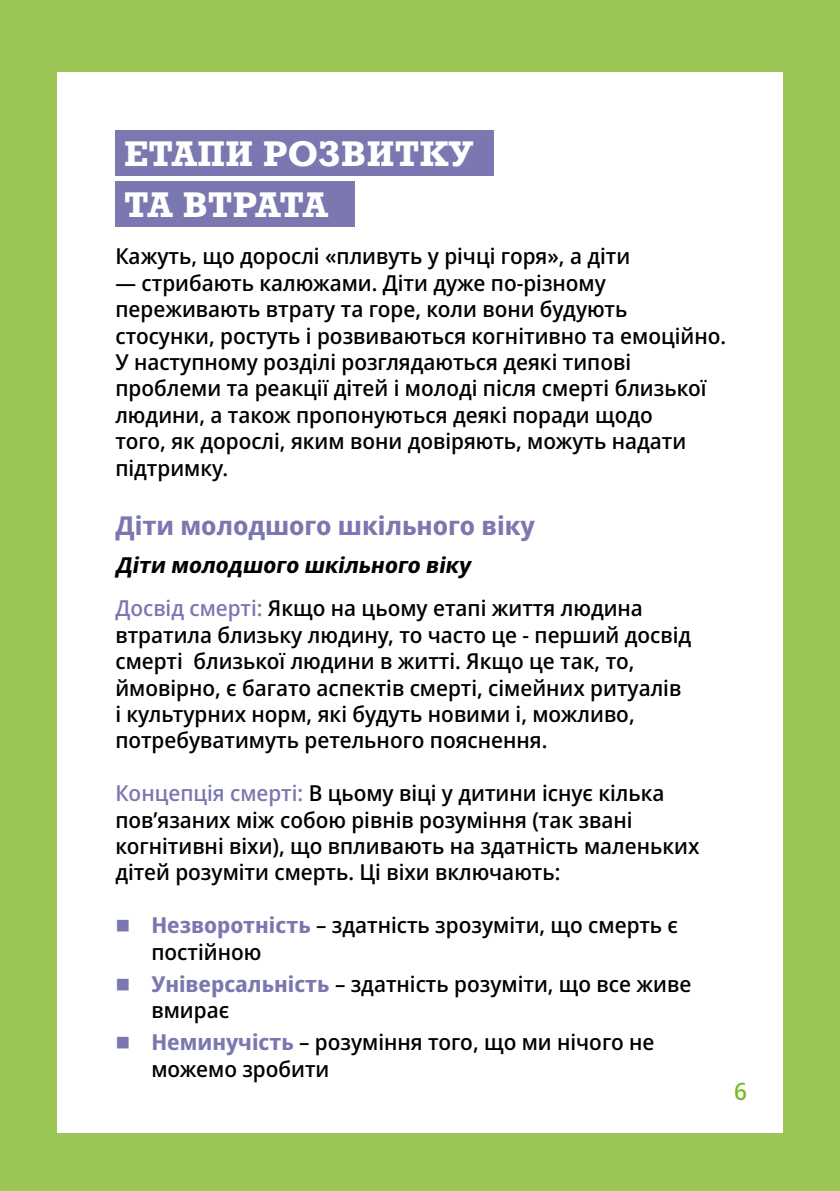
<style>
.page{position:relative;width:840px;height:1191px;background:#fff}
.page>*{position:absolute;margin:0;border:0;box-sizing:border-box;transform-origin:0 0}
.t1{font:700 33.6px/50.2px "Rockwell Nova";letter-spacing:.01em;color:#fff}
.t2{font:700 26px "Noto Sans Display";color:#7b78b1}
.t3{font:500 24px "Noto Sans Display";color:#7ab929}
.t4{font:500 22px/26.4px "Noto Sans Display";color:#000}
.s1{font-weight:700;font-style:italic}
.s2{color:#7b78b1}
.s3{font-weight:700;color:#7b78b1}
</style>
<div class="page">
<div style="left:0;top:0;width:839px;height:1191px;background:#9bc655"></div>
<div style="left:57px;top:72px;width:725px;height:1060px;background:#fff"></div>
<hr style="left:0;top:0;width:1px;height:1191px;background:#f9af42">
<div style="left:115px;top:130px;width:378px;height:46px;background:#7b78b1"></div>
<div style="left:115px;top:181px;width:240px;height:46px;background:#7b78b1"></div>
<h1 class="t1" style="left:124px;top:128px;width:350px">ЕТАПИ РОЗВИТКУ<br>ТА ВТРАТА</h1>
<p class="t4" style="left:115px;top:244px;width:516px">Кажуть, що дорослі «пливуть у річці горя», а діти</p>
<p class="t4" style="left:115px;top:270px;width:612px">— стрибають калюжами. Діти дуже по-різному переживають втрату та горе, коли вони будують стосунки, ростуть і розвиваються когнітивно та емоційно.<br>У наступному розділі розглядаються деякі типові проблеми та реакції дітей і молоді після смерті близької людини, а також пропонуються деякі поради щодо<br>того, як дорослі, яким вони довіряють, можуть надати підтримку.</p>
<p class="t2" style="left:115px;top:507px;width:421px">Діти молодшого шкільного віку</p>
<p class="t4" style="left:115px;top:544px;width:528px;line-height:43.4px"><span class="s1">Діти молодшого шкільного віку<br></span><span class="s2">Досвід смерті:</span> Якщо на цьому етапі життя людина</p>
<p class="t4" style="left:115px;top:622px;width:577px">втратила близьку людину, то часто це - перший досвід смерті близької людини в житті. Якщо це так, то, ймовірно, є багато аспектів смерті, сімейних ритуалів і культурних норм, які будуть новими і, можливо, потребуватимуть ретельного пояснення.</p>
<p class="t4" style="left:115px;top:780px;width:585px"><span class="s2">Концепція смерті:</span> В цьому віці у дитини існує кілька пов’язаних між собою рівнів розуміння (так звані когнітивні віхи), що впливають на здатність маленьких дітей розуміти смерть. Ці віхи включають:</p>
<p class="t4" style="left:151px;top:912px;width:528px;text-indent:-36px"><span class="s2">■</span> <span class="s3">Незворотність</span> – здатність зрозуміти, що смерть є постійною</p>
<p class="t4" style="left:151px;top:971px;width:541px;text-indent:-36px"><span class="s2">■</span> <span class="s3">Універсальність</span> – здатність розуміти, що все живе вмирає</p>
<p class="t4" style="left:151px;top:1029px;width:504px;text-indent:-36px"><span class="s2">■</span> <span class="s3">Неминучість</span> – розуміння того, що ми нічого не можемо зробити</p>
<p class="t3" style="left:733px;top:1074px;width:14px">6</p>
</div>
